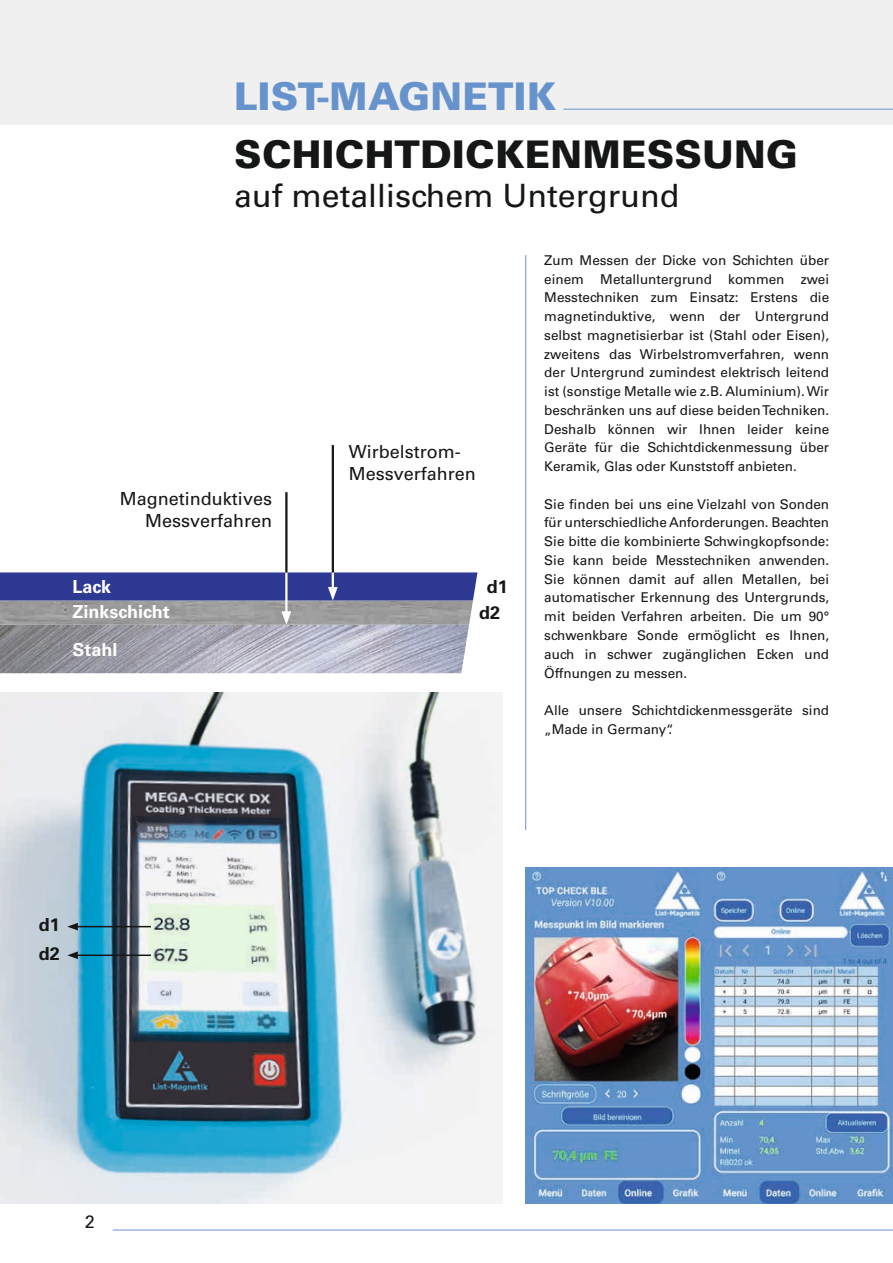
<style>
.page{position:relative;width:893px;height:1263px;background:#fff}
.page>*{position:absolute;margin:0;border:0;box-sizing:border-box;transform-origin:0 0}
.t1{font:900 38.25px "Univers LT Std";letter-spacing:.005em;color:#151616}
.t2{font:900 38.25px "Univers LT Std";letter-spacing:.005em;color:#6793cc}
.t3{font:32.1px "Univers LT Std";color:#151616}
.t4{font:18px/21.6px "Univers LT Std";color:#151616;text-align:right}
.t5{font:700 18px/37px "Univers LT Std";color:#fff}
.t6{font:700 18px/26.1px "Univers LT Std";color:#151616;text-align:center}
.t7{font:13.5px/18.8px "Univers LT Std";color:#151616;text-align:justify}
</style>
<div class="page">
<hr style="left:113px;top:1230px;width:780px;height:1px;background:#6793cc">
<div style="left:0;top:0;width:893px;height:124px;background:#f0f0f0"></div>
<hr style="left:563px;top:109px;width:330px;height:1px;background:#6793cc">
<img style="left:0;top:625px;width:469px;height:48px">
<img style="left:0;top:600px;width:473px;height:25px">
<hr style="left:285px;top:572px;width:3px;height:43px;background:#fff">
<svg style="left:281px;top:611px;width:10px;height:14px"></svg>
<hr style="left:285px;top:492px;width:3px;height:80px;background:#151616">
<div style="left:0;top:572px;width:478px;height:28px;background:#2d3993"></div>
<hr style="left:332px;top:445px;width:2px;height:127px;background:#151616">
<hr style="left:525px;top:255px;width:1px;height:575px;background:#6793cc">
<img style="left:0;top:692px;width:503px;height:511px">
<hr style="left:76px;top:926px;width:75px;height:1px;background:#151616">
<svg style="left:67px;top:923px;width:11px;height:7px"></svg>
<hr style="left:76px;top:954px;width:75px;height:2px;background:#151616">
<svg style="left:67px;top:951px;width:11px;height:8px"></svg>
<img style="left:525px;top:867px;width:368px;height:336px">
<h1 class="t2" style="left:234px;top:72px;width:324px">LIST-MAGNETIK</h1>
<h1 class="t1" style="left:234px;top:130px;width:565px">SCHICHTDICKENMESSUNG</h1>
<h2 class="t3" style="left:234px;top:176px;width:447px">auf metallischem Untergrund</h2>
<h3 class="t4" style="left:120px;top:488px;width:154px">Magnetinduktives<br>Messverfahren</h3>
<h3 class="t5" style="left:73px;top:568px;width:40px">Lack</h3>
<h3 class="t5" style="left:73px;top:594px;width:99px">Zinkschicht<br>Stahl</h3>
<h3 class="t4" style="left:349px;top:441px;width:129px;text-align:left">Wirbelstrom-<br>Messverfahren</h3>
<h3 class="t6" style="left:479px;top:574px;width:30px">d1 d2</h3>
<p class="t7" style="left:544px;top:251px;width:286px">Zum Messen der Dicke von Schichten über einem Metalluntergrund kommen zwei Messtechniken zum Einsatz: Erstens die magnetinduktive, wenn der Untergrund selbst magnetisierbar ist (Stahl oder Eisen), zweitens das Wirbelstromverfahren, wenn der Untergrund zumindest elektrisch leitend ist (sonstige Metalle wie z.B. Aluminium). Wir beschränken uns auf diese beiden Techniken.<br>Deshalb können wir Ihnen leider keine Geräte für die Schichtdickenmessung über Keramik, Glas oder Kunststoff anbieten.</p>
<p class="t7" style="left:544px;top:495px;width:286px">Sie finden bei uns eine Vielzahl von Sonden für unterschiedliche Anforderungen. Beachten Sie bitte die kombinierte Schwingkopfsonde:<br>Sie kann beide Messtechniken anwenden.<br>Sie können damit auf allen Metallen, bei automatischer Erkennung des Untergrunds, mit beiden Verfahren arbeiten. Die um 90° schwenkbare Sonde ermöglicht es Ihnen, auch in schwer zugänglichen Ecken und Öffnungen zu messen.</p>
<p class="t7" style="left:544px;top:701px;width:286px">Alle unsere Schichtdickenmessgeräte sind „Made in Germany“.</p>
<h3 class="t6" style="left:39px;top:911px;width:23px;line-height:28.7px;text-align:left">d1 d2</h3>
<h3 class="t4" style="left:85px;top:1211px;width:12px">2</h3>
</div>
